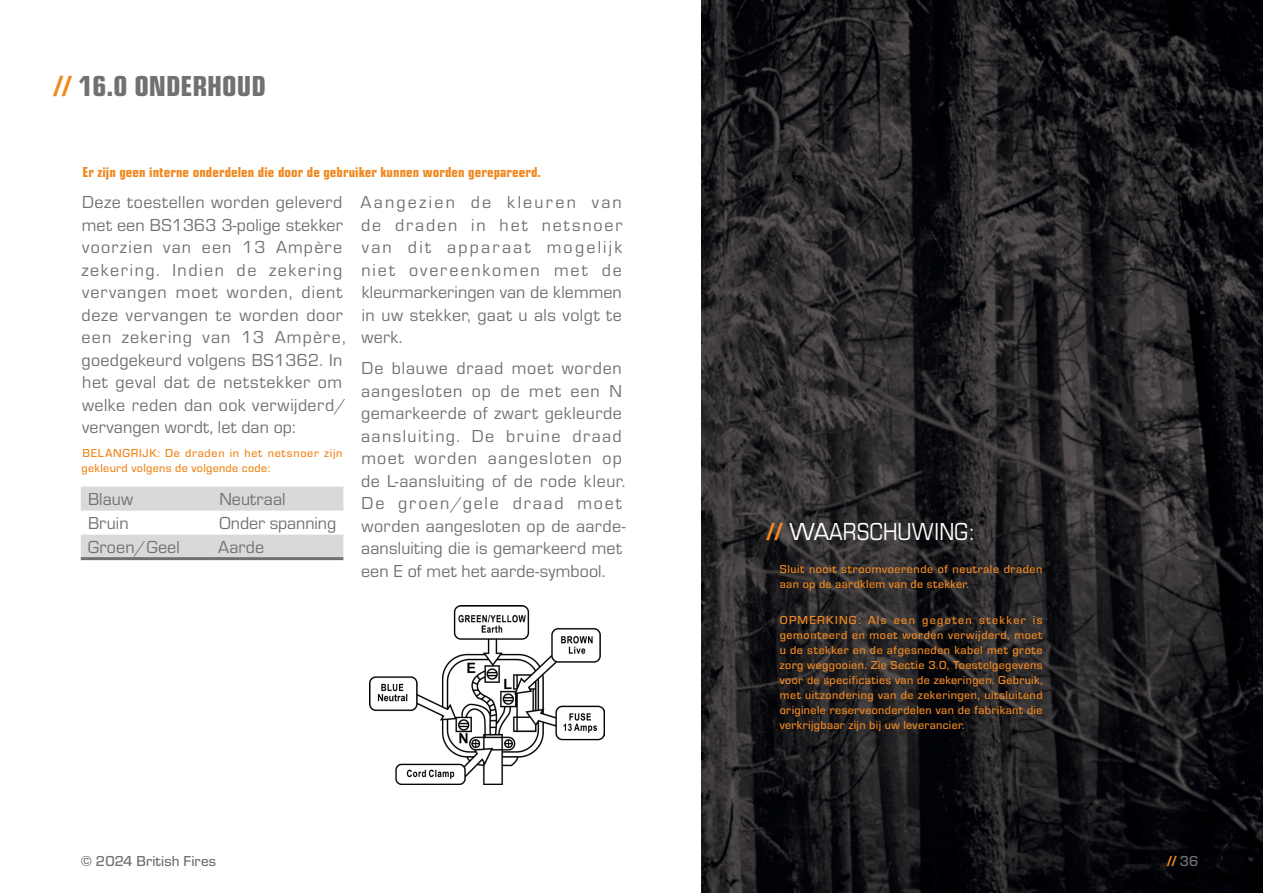
<style>
.page{position:relative;width:1263px;height:893px;background:#fff}
.page>*{position:absolute;margin:0;border:0;box-sizing:border-box;transform-origin:0 0}
.t1{font:30px "Eurostile Con Hea";color:#707271}
.t2{font:25.5px "Eurostile Con";color:#fff}
.Body_Copy_12_15_No_Indent{font:18px/22.5px "Eurostile";letter-spacing:.035em;color:#707271}
.Body_Copy_12_15_No_Indent-2{font:18px "Eurostile";color:#707271}
.Body_Copy_12_15_No_Indent-3{font:18px "Eurostile";letter-spacing:.01em;color:#707271}
.Body_Copy_12_15_No_Indent-4{font:18px "Eurostile";letter-spacing:.005em;color:#707271}
.Subhead_-_No_Indent{font:15px "Eurostile Con Hea";letter-spacing:.005em;color:#f08921}
.t3{font:500 15px "Eurostile";letter-spacing:.01em;color:#707271}
.Caption_8_10{font:500 12px/15px "Eurostile";letter-spacing:.035em;color:#f08921}
.Caption_8_10_No_Indent{font:500 12px/15px "Eurostile";letter-spacing:.055em;color:#f08921}
.s1{color:#f08921}
.s2{font-family:"Eurostile Con Hea";color:#f08921}
.s3{font-family:"Eurostile"}
.s4{font-family:"Eurostile";font-weight:500;color:#707271}
</style>
<div class="page">
<svg style="left:81px;top:487px;width:262px;height:70px"></svg>
<hr style="left:81px;top:557px;width:131px;height:3px;background:#707271">
<hr style="left:212px;top:557px;width:131px;height:3px;background:#707271">
<img style="left:370px;top:606px;width:235px;height:178px">
<img style="left:701px;top:0;width:562px;height:893px">
<h1 class="t1" style="left:54px;top:64px;width:213px"><span class="s1">//</span> 16.0 ONDERHOUD</h1>
<p class="Subhead_-_No_Indent" style="left:82px;top:161px;width:460px">Er zijn geen interne onderdelen die door de gebruiker kunnen worden gerepareerd.</p>
<p class="Body_Copy_12_15_No_Indent" style="left:81px;top:190px;width:266px">Deze toestellen worden geleverd met een BS1363 3-polige stekker voorzien van een 13 Ampère zekering. Indien de zekering vervangen moet worden, dient deze vervangen te worden door een zekering van 13 Ampère, goedgekeurd volgens BS1362. In het geval dat de netstekker om welke reden dan ook verwijderd/ vervangen wordt, let dan op:</p>
<p class="Caption_8_10_No_Indent" style="left:82px;top:445px;width:262px">BELANGRIJK: De draden in het netsnoer zijn gekleurd volgens de volgende code:</p>
<p class="Body_Copy_12_15_No_Indent" style="left:88px;top:487px;width:47px">Blauw</p>
<p class="Body_Copy_12_15_No_Indent-4" style="left:219px;top:486px;width:68px">Neutraal</p>
<p class="Body_Copy_12_15_No_Indent" style="left:88px;top:511px;width:42px">Bruin</p>
<p class="Body_Copy_12_15_No_Indent-2" style="left:219px;top:510px;width:119px">Onder spanning</p>
<p class="Body_Copy_12_15_No_Indent-3" style="left:88px;top:534px;width:93px">Groen/Geel</p>
<p class="Body_Copy_12_15_No_Indent" style="left:218px;top:535px;width:48px">Aarde</p>
<p class="Body_Copy_12_15_No_Indent" style="left:360px;top:190px;width:263px;text-align:justify">Aangezien de kleuren van de draden in het netsnoer van dit apparaat mogelijk niet overeenkomen met de kleurmarkeringen van de klemmen in uw stekker, gaat u als volgt te werk.</p>
<p class="Body_Copy_12_15_No_Indent" style="left:361px;top:356px;width:266px">De blauwe draad moet worden aangesloten op de met een N gemarkeerde of zwart gekleurde aansluiting. De bruine draad moet worden aangesloten op de L-aansluiting of de rode kleur.<br>De groen/gele draad moet worden aangesloten op de aarde&shy;aansluiting die is gemarkeerd met een E of met het aarde-symbool.</p>
<h2 class="t2" style="left:767px;top:514px;width:210px"><span class="s2">//</span> <span class="s3">WA</span>ARSCHUWING:</h2>
<p class="Caption_8_10" style="left:780px;top:561px;width:264px">Sluit nooit stroomvoerende of neutrale draden aan op de aardklem van de stekker.</p>
<p class="Caption_8_10" style="left:780px;top:612px;width:264px;text-align:justify">OPMERKING: Als een gegoten stekker is gemonteerd en moet worden verwijderd, moet u de stekker en de afgesneden kabel met grote zorg weggooien. Zie Sectie 3.0, Toestelgegevens voor de specificaties van de zekeringen. Gebruik, met uitzondering van de zekeringen, uitsluitend originele reserveonderdelen van de fabrikant die verkrijgbaar zijn bij uw leverancier.</p>
<p class="t3" style="left:81px;top:851px;width:137px">© 2024 British Fires</p>
<p class="Subhead_-_No_Indent" style="left:1167px;top:850px;width:33px">// <span class="s4">36</span></p>
</div>
